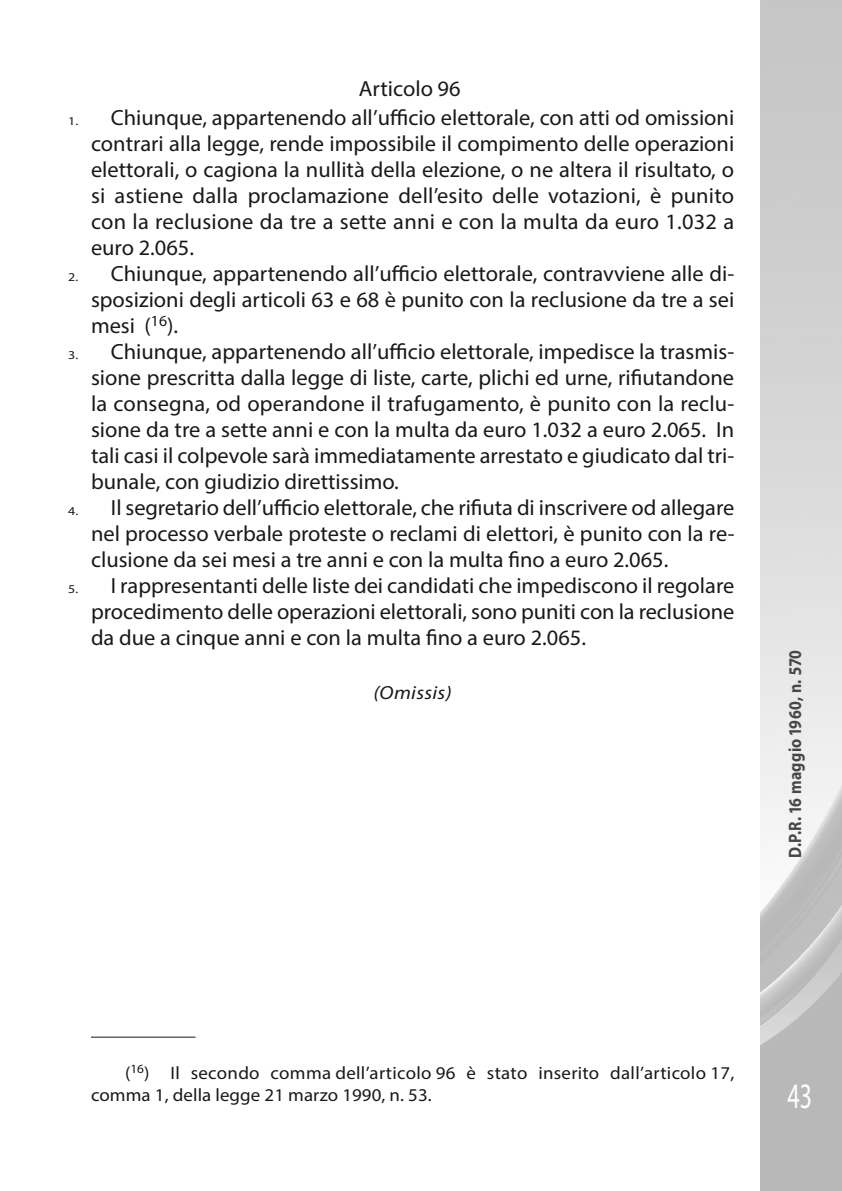
<style>
.page{position:relative;width:842px;height:1191px;background:#fff}
.page>*{position:absolute;margin:0;border:0;box-sizing:border-box;transform-origin:0 0}
.t1{font:36px "Myriad Pro";color:#fff;scale:.67 1}
.t2{font:22px/26px "Myriad Pro";color:#191919;text-align:justify}
.t3{font:italic 19px "Myriad Pro";letter-spacing:.015em;color:#191919;scale:1.1 1}
.t4{font:18px/22px "Myriad Pro";letter-spacing:.015em;color:#191919;scale:1.05 1}
.t5{font:700 18px "Myriad Pro";letter-spacing:.02em;color:#474747;scale:.88 1}
.s1{font-size:12px}
</style>
<div class="page">
<img style="left:761px;top:0;width:81px;height:1191px">
<hr style="left:91px;top:1036px;width:105px;height:1px;background:#191919">
<p class="t2" style="left:359px;top:77px;width:103px">Articolo 96</p>
<p class="t2" style="left:91px;top:106px;width:645px;text-indent:-23px"><span class="s1">1.</span> Chiunque, appartenendo all’ufficio elettorale, con atti od omissioni contrari alla legge, rende impossibile il compimento delle operazioni elettorali, o cagiona la nullità della elezione, o ne altera il risultato, o si astiene dalla proclamazione dell’esito delle votazioni, è punito con la reclusione da tre a sette anni e con la multa da euro 1.032 a euro 2.065.</p>
<p class="t2" style="left:91px;top:262px;width:645px;text-indent:-23px"><span class="s1">2.</span> Chiunque, appartenendo all’ufficio elettorale, contravviene alle di&shy;sposizioni degli articoli 63 e 68 è punito con la reclusione da tre a sei mesi (<sup>16</sup>).</p>
<p class="t2" style="left:91px;top:340px;width:645px;text-indent:-23px"><span class="s1">3.</span> Chiunque, appartenendo all’ufficio elettorale, impedisce la trasmis&shy;sione prescritta dalla legge di liste, carte, plichi ed urne, rifiutandone la consegna, od operandone il trafugamento, è punito con la reclu&shy;sione da tre a sette anni e con la multa da euro 1.032 a euro 2.065. In tali casi il colpevole sarà immediatamente arrestato e giudicato dal tri&shy;bunale, con giudizio direttissimo.</p>
<p class="t2" style="left:91px;top:496px;width:645px;text-indent:-23px"><span class="s1">4.</span> Il segretario dell’ufficio elettorale, che rifiuta di inscrivere od allegare nel processo verbale proteste o reclami di elettori, è punito con la re&shy;clusione da sei mesi a tre anni e con la multa fino a euro 2.065.</p>
<p class="t2" style="left:91px;top:574px;width:645px;text-indent:-23px"><span class="s1">5.</span> I rappresentanti delle liste dei candidati che impediscono il regolare procedimento delle operazioni elettorali, sono puniti con la reclusione da due a cinque anni e con la multa fino a euro 2.065.</p>
<p class="t3" style="left:374px;top:685px;width:73px">(Omissis)</p>
<p class="t5" style="left:788px;top:857px;width:238px;rotate:-90deg">D.P.R. 16 maggio 1960, n. 570</p>
<p class="t4" style="left:91px;top:1064px;width:614px;text-indent:34px">(<sup>16</sup>) Il secondo comma dell’articolo 96 è stato inserito dall’articolo 17, comma 1, della legge 21 marzo 1990, n. 53.</p>
<h1 class="t1" style="left:787px;top:1082px;width:38px">43</h1>
</div>
